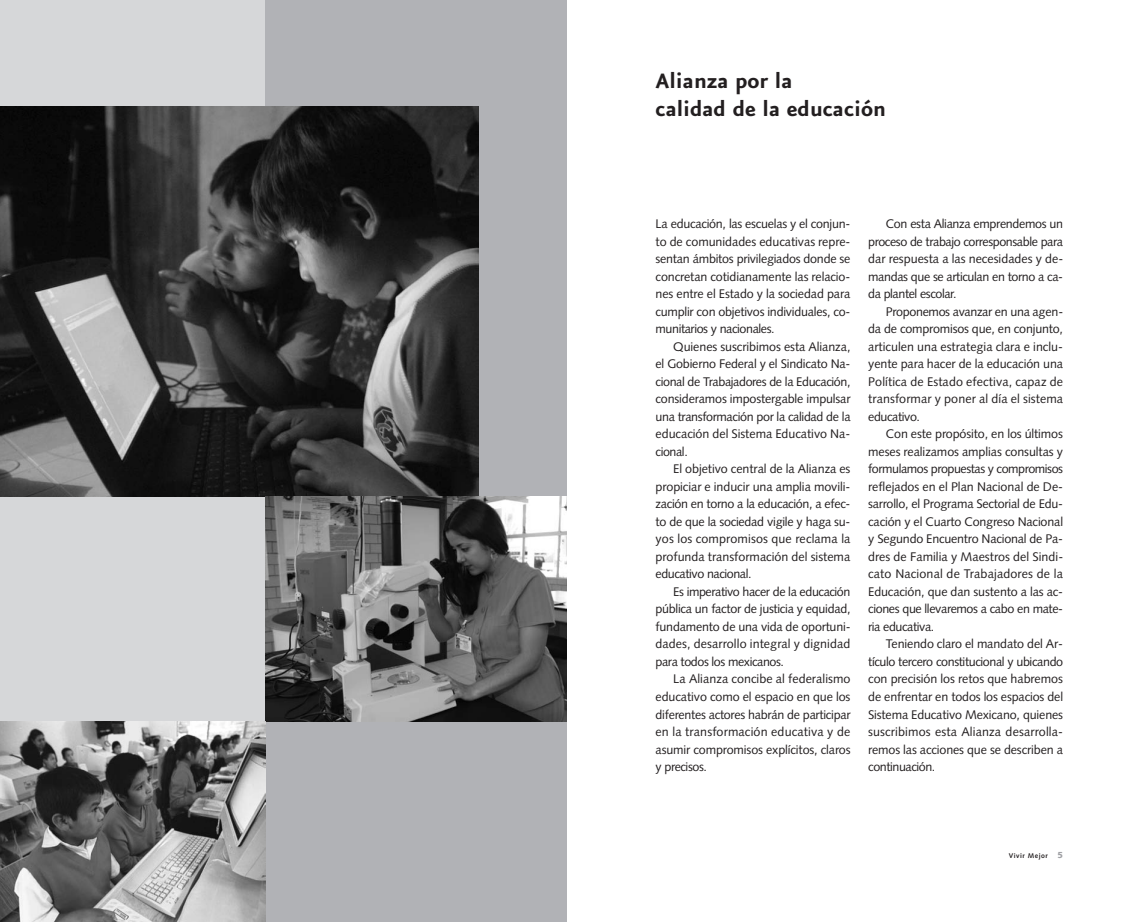
<style>
.page{position:relative;width:1134px;height:922px;background:#fff}
.page>*{position:absolute;margin:0;border:0;box-sizing:border-box;transform-origin:0 0}
.t1{font:700 25px/27.5px "Eureka Sans";color:#231f20}
.t2{font:12.5px/17.5px "Syntax";letter-spacing:-.02em;color:#231f20;text-align:justify}
.t3{font:700 6.88px "Syntax";letter-spacing:.065em;color:#231f20}
.s1{font-weight:900;font-size:8.75px;color:#a0a1a5}
</style>
<div class="page">
<div style="left:0;top:0;width:567px;height:921px;background:#d6d7d9"></div>
<div style="left:266px;top:0;width:301px;height:921px;background:#b1b2b6"></div>
<img style="left:0;top:106px;width:478px;height:390px">
<img style="left:266px;top:496px;width:301px;height:225px">
<img style="left:0;top:721px;width:266px;height:200px">
<h1 class="t1" style="left:656px;top:70px;width:232px">Alianza por la<br>calidad de la educación</h1>
<p class="t2" style="left:656px;top:216px;width:196px">La educación, las escuelas y el conjun&shy;to de comunidades educativas repre&shy;sentan ámbitos privilegiados donde se concretan cotidianamente las relacio&shy;nes entre el Estado y la sociedad para cumplir con objetivos individuales, co&shy;munitarios y nacionales.</p>
<p class="t2" style="left:656px;top:338px;width:197px;text-indent:18px">Quienes suscribimos esta Alianza, el Gobierno Federal y el Sindicato Na&shy;cional de Trabajadores de la Educación, consideramos impostergable impulsar una transformación por la calidad de la educación del Sistema Educativo Na&shy;cional.</p>
<p class="t2" style="left:656px;top:461px;width:196px;text-indent:18px">El objetivo central de la Alianza es propiciar e inducir una amplia movili&shy;zación en torno a la educación, a efec&shy;to de que la sociedad vigile y haga su&shy;yos los compromisos que reclama la profunda transformación del sistema educativo nacional.</p>
<p class="t2" style="left:656px;top:583px;width:196px;text-indent:18px">Es imperativo hacer de la educación pública un factor de justicia y equidad, fundamento de una vida de oportuni&shy;dades, desarrollo integral y dignidad para todos los mexicanos.</p>
<p class="t2" style="left:656px;top:671px;width:197px;text-indent:18px">La Alianza concibe al federalismo educativo como el espacio en que los diferentes actores habrán de participar en la transformación educativa y de asumir compromisos explícitos, claros y precisos.</p>
<p class="t2" style="left:868px;top:216px;width:197px;text-indent:18px">Con esta Alianza emprendemos un proceso de trabajo corresponsable para dar respuesta a las necesidades y de&shy;mandas que se articulan en torno a ca&shy;da plantel escolar.</p>
<p class="t2" style="left:868px;top:303px;width:196px;text-indent:18px">Proponemos avanzar en una agen&shy;da de compromisos que, en conjunto, articulen una estrategia clara e inclu&shy;yente para hacer de la educación una Política de Estado efectiva, capaz de transformar y poner al día el sistema educativo.</p>
<p class="t2" style="left:868px;top:426px;width:197px;text-indent:18px">Con este propósito, en los últimos meses realizamos amplias consultas y formulamos propuestas y compromisos reflejados en el Plan Nacional de De&shy;sarrollo, el Programa Sectorial de Edu&shy;cación y el Cuarto Congreso Nacional y Segundo Encuentro Nacional de Pa&shy;dres de Familia y Maestros del Sindi&shy;cato Nacional de Trabajadores de la Educación, que dan sustento a las ac&shy;ciones que llevaremos a cabo en mate&shy;ria educativa.</p>
<p class="t2" style="left:868px;top:636px;width:196px;text-indent:18px">Teniendo claro el mandato del Ar&shy;tículo tercero constitucional y ubicando con precisión los retos que habremos de enfrentar en todos los espacios del Sistema Educativo Mexicano, quienes suscribimos esta Alianza desarrolla&shy;remos las acciones que se describen a continuación.</p>
<p class="t3" style="left:1009px;top:852px;width:56px">Vivir Mejor <span class="s1">5</span></p>
</div>
